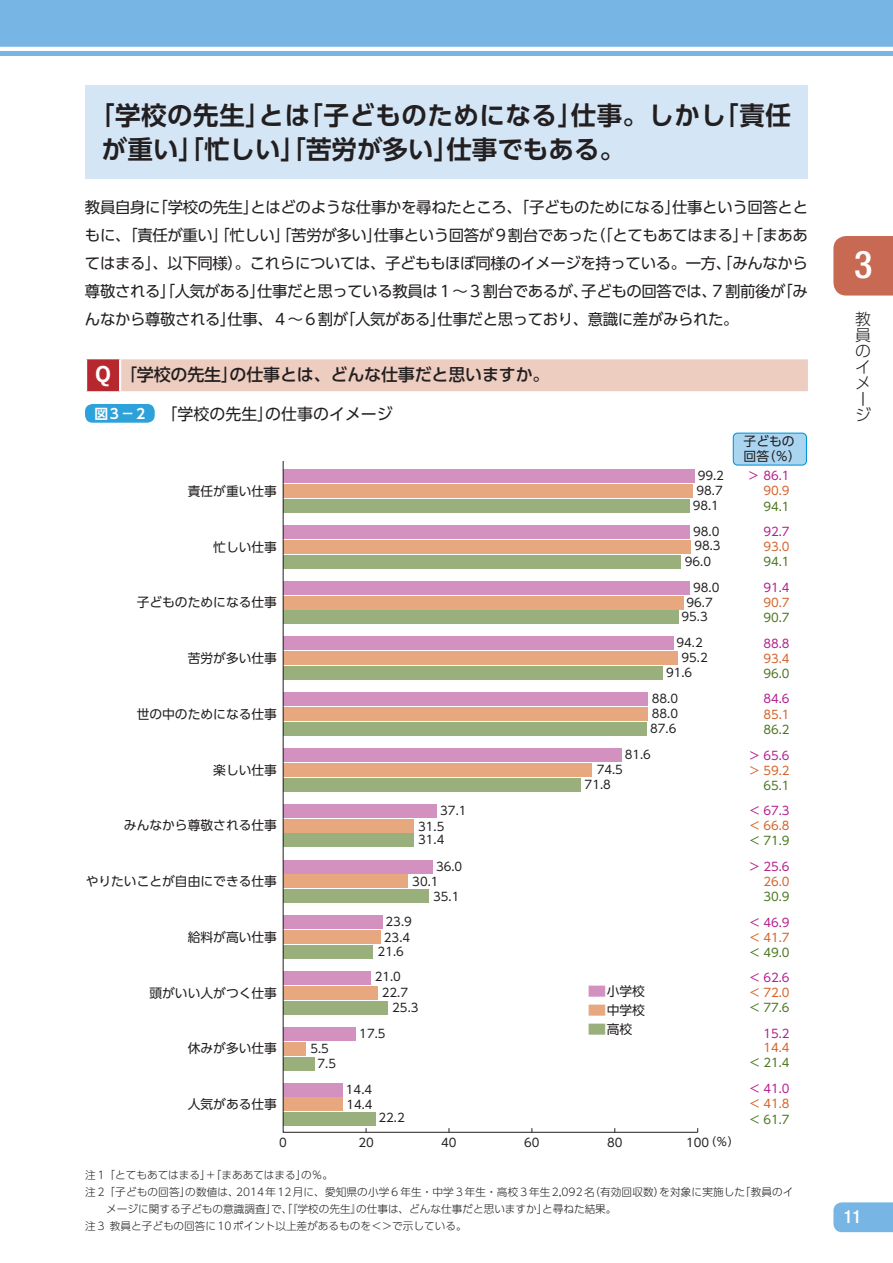
<style>
.page{position:relative;width:893px;height:1263px;background:#fff}
.page>*{position:absolute;margin:0;border:0;box-sizing:border-box;transform-origin:0 0}
._01_タイトル{font:500 condensed 38.25px "Helvetica Neue LT Std";color:#fff}
._02_キャッチ{font:700 25.5px/34px "UD Shin Go Pro De";letter-spacing:.02em;color:#231f20}
.t1{font:700 21.3px "News Gothic";color:#fff}
.t2{font:500 condensed 18px "Helvetica Neue LT Std";color:#fff}
._04_Q設問文{font:500 16.95px "UD Shin Go Pro";letter-spacing:-.01em;color:#231f20}
._05_図タイトル{font:15.9px "UD Shin Go Pro";color:#231f20}
._01_タイトル-2{font:300 15.9px/15.9px "UD Shin Go Pro";color:#231f20}
._03_解説{font:15.45px/27.9px "UD Shin Go Pro";letter-spacing:-.025em;color:#231f20;text-align:justify}
.t3{font:700 13.8px "UD Shin Go Pro De";color:#fff}
.t4{font:12.75px/14.9px "UD Shin Go Pro";color:#231f20}
.t5{font:11.7px/15px "UD Shin Go Pro";color:#231f20}
.t6{font:11.7px/15.5px "UD Shin Go Pro";color:#b41e8d;text-align:justify}
.t7{font:11.7px/14.9px "UD Shin Go Pro";color:#4b7520;text-align:right}
._06_注{font:300 10.65px/17px "UD Shin Go Pro";color:#231f20}
.s1{color:#d291bf}
.s2{color:#e7a880}
.s3{color:#9ab07c}
.s4{font-size:11.4px}
.s5{color:#d46229}
.s6{color:#4b7520}
.s7{color:#b41e8d}
</style>
<div class="page">
<div style="left:0;top:0;width:893px;height:55px;background:#77b6e4"></div>
<div style="left:833px;top:236px;width:60px;height:60px;background:#c86954"></div>
<hr style="left:0;top:47px;width:893px;height:4px;background:#fff">
<div style="left:833px;top:1202px;width:60px;height:30px;background:#77b6e4"></div>
<svg style="left:283px;top:461px;width:415px;height:672px"></svg>
<div style="left:733px;top:433px;width:73px;height:32px;background:#aad5f1;border-radius:4px"></div>
<div style="left:733px;top:433px;width:74px;height:33px;border:1px solid #0095d9;border-radius:4px"></div>
<div style="left:86px;top:358px;width:34px;height:34px;background:#b7282e"></div>
<div style="left:120px;top:358px;width:689px;height:34px;background:#edcdc0"></div>
<hr style="left:85px;top:357px;width:35px;height:2px;background:#fff">
<hr style="left:85px;top:359px;width:2px;height:32px;background:#fff">
<hr style="left:120px;top:357px;width:690px;height:2px;background:#fff">
<hr style="left:119px;top:359px;width:2px;height:32px;background:#fff">
<hr style="left:808px;top:359px;width:2px;height:32px;background:#fff">
<hr style="left:85px;top:391px;width:35px;height:2px;background:#fff">
<hr style="left:120px;top:391px;width:690px;height:2px;background:#fff">
<div style="left:85px;top:404px;width:70px;height:19px;background:#2ca1da;border-radius:8px"></div>
<div style="left:85px;top:85px;width:723px;height:94px;background:#d4e6f6"></div>
<p class="_02_キャッチ" style="left:102px;top:97px;width:690px;text-indent:-13px">「学校の先生」とは「子どものためになる」仕事。しかし「責任が重い」「忙しい」「苦労が多い」仕事でもある。</p>
<p class="_03_解説" style="left:85px;top:193px;width:725px">教員自身に「学校の先生」とはどのような仕事かを尋ねたところ、「子どものためになる」仕事という回答とともに、「責任が重い」「忙しい」「苦労が多い」仕事という回答が9割台であった（「とてもあてはまる」＋「まああてはまる」、以下同様）。これらについては、子どももほぼ同様のイメージを持っている。一方、「みんなから尊敬される」「人気がある」仕事だと思っている教員は１～３割台であるが、子どもの回答では、７割前後が「みんなから尊敬される」仕事、４～６割が「人気がある」仕事だと思っており、意識に差がみられた。</p>
<p class="t1" style="left:95px;top:361px;width:17px">Q</p>
<p class="_04_Q設問文" style="left:120px;top:360px;width:431px">「学校の先生」の仕事とは、どんな仕事だと思いますか。</p>
<p class="t3" style="left:94px;top:402px;width:53px">図3−2</p>
<p class="_05_図タイトル" style="left:162px;top:401px;width:233px">「学校の先生」の仕事のイメージ</p>
<p class="t4" style="left:188px;top:483px;width:91px">責任が重い仕事</p>
<p class="t4" style="left:213px;top:539px;width:65px">忙しい仕事</p>
<p class="t4" style="left:137px;top:595px;width:142px">子どものためになる仕事</p>
<p class="t4" style="left:188px;top:650px;width:91px">苦労が多い仕事</p>
<p class="t4" style="left:137px;top:706px;width:142px">世の中のためになる仕事</p>
<p class="t4" style="left:213px;top:762px;width:65px">楽しい仕事</p>
<p class="t4" style="left:124px;top:818px;width:155px">みんなから尊敬される仕事</p>
<p class="t4" style="left:86px;top:873px;width:193px">やりたいことが自由にできる仕事</p>
<p class="t4" style="left:188px;top:929px;width:91px">給料が高い仕事</p>
<p class="t4" style="left:149px;top:985px;width:129px">頭がいい人がつく仕事</p>
<p class="t4" style="left:188px;top:1040px;width:91px">休みが多い仕事</p>
<p class="t4" style="left:188px;top:1096px;width:91px">人気がある仕事</p>
<p class="t5" style="left:318px;top:1040px;width:20px;line-height:15.5px;text-indent:-7px">5.5<br>7.5</p>
<p class="t5" style="left:418px;top:802px;width:50px;line-height:15.9px;text-indent:22px">37.1<br>31.5</p>
<p class="t5" style="left:418px;top:832px;width:28px">31.4</p>
<p class="t5" style="left:412px;top:858px;width:52px;text-indent:24px">36.0<br>30.1</p>
<p class="t5" style="left:384px;top:913px;width:29px;line-height:15.9px">23.9<br>23.4</p>
<p class="t5" style="left:375px;top:939px;width:31px;line-height:25px">21.6<br>21.0</p>
<p class="t5" style="left:392px;top:984px;width:28px;text-indent:-10px">22.7<br>25.3</p>
<p class="t5" style="left:359px;top:1026px;width:28px">17.5</p>
<p class="t5" style="left:433px;top:888px;width:28px">35.1</p>
<p class="t5" style="left:346px;top:1081px;width:28px;line-height:15.5px">14.4<br>14.4</p>
<p class="t5" style="left:378px;top:1110px;width:28px">22.2</p>
<p class="t5" style="left:693px;top:468px;width:33px;text-align:center">99.2<br>98.7<br>98.1</p>
<p class="t5" style="left:693px;top:523px;width:29px;line-height:14.5px">98.0<br>98.3</p>
<p class="t5" style="left:693px;top:548px;width:28px;line-height:25.5px;text-indent:-8px">96.0<br>98.0</p>
<p class="t5" style="left:681px;top:595px;width:33px;line-height:14.2px;text-align:center">96.7<br>95.3</p>
<p class="t5" style="left:676px;top:634px;width:28px">94.2</p>
<p class="t5" style="left:681px;top:650px;width:28px">95.2</p>
<p class="t5" style="left:666px;top:665px;width:28px">91.6</p>
<p class="t5" style="left:650px;top:691px;width:29px;text-align:justify">88.0<br>88.0<br>87.6</p>
<p class="t5" style="left:625px;top:746px;width:28px">81.6</p>
<p class="t5" style="left:585px;top:762px;width:40px;line-height:14.5px;text-indent:12px">74.5<br>71.8</p>
<p class="t4" style="left:588px;top:983px;width:59px"><span class="s1">■</span>小学校</p>
<p class="t4" style="left:588px;top:1002px;width:59px"><span class="s2">■</span>中学校</p>
<p class="t4" style="left:588px;top:1021px;width:46px"><span class="s3">■</span>高校</p>
<p class="t5" style="left:279px;top:1134px;width:9px">0</p>
<p class="t5" style="left:358px;top:1134px;width:17px">20</p>
<p class="t5" style="left:441px;top:1134px;width:17px">40</p>
<p class="t5" style="left:524px;top:1134px;width:17px">60</p>
<p class="t5" style="left:607px;top:1134px;width:17px">80</p>
<p class="t5" style="left:686px;top:1134px;width:55px">100<span class="s4">（％）</span></p>
<p class="t4" style="left:744px;top:434px;width:59px">子どもの回答（％）</p>
<p class="t6" style="left:763px;top:467px;width:28px;text-indent:-16px">＞ 86.1<br><span class="s5">90.9<br></span><span class="s6">94.1</span></p>
<p class="t6" style="left:763px;top:524px;width:28px;line-height:14.9px">92.7<br><span class="s5">93.0<br></span><span class="s6">94.1</span></p>
<p class="t6" style="left:763px;top:579px;width:28px">91.4<br><span class="s5">90.7<br></span><span class="s6">90.7</span></p>
<p class="t6" style="left:763px;top:636px;width:28px;line-height:14.9px">88.8<br><span class="s5">93.4<br></span><span class="s6">96.0</span></p>
<p class="t6" style="left:763px;top:691px;width:28px">84.6<br><span class="s5">85.1<br></span><span class="s6">86.2</span></p>
<p class="t6" style="left:750px;top:747px;width:41px;text-align:right">&gt; 65.6 <span class="s5">&gt; 59.2<br></span><span class="s6">65.1</span></p>
<p class="t6" style="left:750px;top:803px;width:41px;line-height:14.9px">&lt; 67.3 <span class="s5">&lt; 66.8 </span><span class="s6">&lt; 71.9</span></p>
<p class="t6" style="left:763px;top:858px;width:28px;text-indent:-13px">&gt; 25.6<br><span class="s5">26.0<br></span><span class="s6">30.9</span></p>
<p class="t6" style="left:750px;top:915px;width:41px;line-height:14.9px">&lt; 46.9 <span class="s5">&lt; 41.7 </span><span class="s6">&lt; 49.0</span></p>
<p class="t6" style="left:750px;top:970px;width:41px;line-height:14.9px">&lt; 62.6 <span class="s5">&lt; 72.0 </span><span class="s6">&lt; 77.6</span></p>
<p class="t7" style="left:750px;top:1025px;width:41px"><span class="s7">15.2<br></span><span class="s5">14.4<br></span>&lt; 21.4</p>
<p class="t6" style="left:750px;top:1080px;width:41px">&lt; 41.0 <span class="s5">&lt; 41.8 </span><span class="s6">&lt; 61.7</span></p>
<p class="_06_注" style="left:85px;top:1166px;width:250px">注１「とてもあてはまる」＋「まああてはまる」の％。</p>
<p class="_06_注" style="left:106px;top:1183px;width:689px;text-indent:-21px">注２「子どもの回答」の数値は、2014年12月に、愛知県の小学６年生・中学３年生・高校３年生2,092名（有効回収数）を対象に実施した「教員のイメージに関する子どもの意識調査」で、「『学校の先生』の仕事は、どんな仕事だと思いますか」と尋ねた結果。</p>
<p class="_06_注" style="left:85px;top:1217px;width:383px">注３教員と子どもの回答に10ポイント以上差があるものを＜＞で示している。</p>
<p class="_01_タイトル" style="left:854px;top:242px;width:19px">3</p>
<p class="_01_タイトル-2" style="left:855px;top:310px;width:17px">教員のイメージ</p>
<p class="t2" style="left:844px;top:1206px;width:19px">11</p>
</div>
